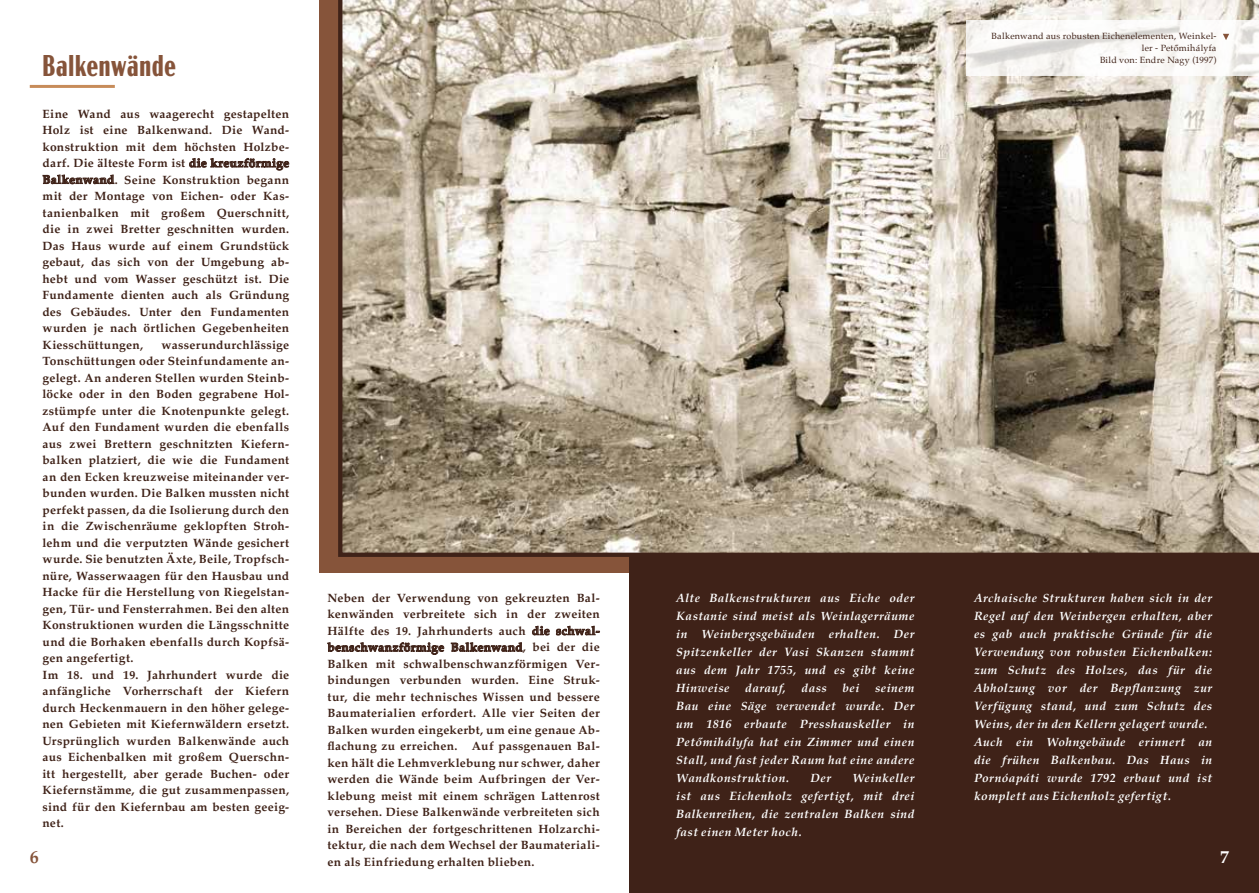
<style>
.page{position:relative;width:1259px;height:893px;background:#fff}
.page>*{position:absolute;margin:0;border:0;box-sizing:border-box;transform-origin:0 0}
.t1{font:700 extra-condensed 30px "Acme Gothic";letter-spacing:.03em;color:#86543a}
.t2{font:700 18px "Palatino";color:#86543a}
.t3{font:700 18px "Palatino";color:#fff}
.t4{font:700 12px/16.5px "Palatino";letter-spacing:.025em;color:#3f2218;text-align:justify}
.t5{font:italic 700 12px/18px "Palatino";letter-spacing:.04em;color:#fff;text-align:justify}
.t6{font:9px/12px "Palatino";letter-spacing:.025em;color:#3f2218;text-align:right}
</style>
<div class="page">
<div style="left:319px;top:0;width:886px;height:573px;background:#86543a"></div>
<div style="left:629px;top:470px;width:630px;height:423px;background:#3f2218"></div>
<svg style="left:338px;top:0;width:921px;height:557px;background:#b8ad9d"></svg>
<svg style="left:966px;top:21px;width:293px;height:55px;background:#f4f3f1"></svg>
<hr style="left:30px;top:85px;width:85px;height:3px;background:#c78c5a">
<svg style="left:1222px;top:34px;width:7px;height:6px"></svg>
<p class="t6" style="left:991px;top:30px;width:226px">Balkenwand aus robusten Eichenelementen, Weinkel&shy;ler - Petőmihályfa<br>Bild von: Endre Nagy (1997)</p>
<h1 class="t1" style="left:43px;top:43px;width:135px">Balkenwände</h1>
<p class="t4" style="left:43px;top:105px;width:248px">Eine Wand aus waagerecht gestapelten Holz ist eine Balkenwand. Die Wand&shy;konstruktion mit dem höchsten Holzbe&shy;darf. Die älteste Form ist die kreuzförmige Balkenwand. Seine Konstruktion begann mit der Montage von Eichen- oder Kas&shy;tanienbalken mit großem Querschnitt, die in zwei Bretter geschnitten wurden.<br>Das Haus wurde auf einem Grundstück gebaut, das sich von der Umgebung ab&shy;hebt und vom Wasser geschützt ist. Die Fundamente dienten auch als Gründung des Gebäudes. Unter den Fundamenten wurden je nach örtlichen Gegebenheiten Kiesschüttungen,</p>
<p class="t4" style="left:43px;top:336px;width:248px;text-align:left;text-indent:119px">wasserundurchlässige Tonschüttungen oder Steinfundamente an&shy;gelegt. An anderen Stellen wurden Steinb&shy;löcke oder in den Boden gegrabene Hol&shy;zstümpfe unter die Knotenpunkte gelegt.<br>Auf den Fundament wurden die ebenfalls aus zwei Brettern geschnitzten Kiefern&shy;balken platziert, die wie die Fundament an den Ecken kreuzweise miteinander ver&shy;bunden wurden. Die Balken mussten nicht perfekt passen, da die Isolierung durch den in die Zwischenräume geklopften Stroh&shy;lehm und die verputzten Wände gesichert wurde. Sie benutzten Äxte, Beile, Tropfsch&shy;nüre, Wasserwaagen für den Hausbau und Hacke für die Herstellung von Riegelstan&shy;gen, Tür- und Fensterrahmen. Bei den alten Konstruktionen wurden die Längsschnitte und die Borhaken ebenfalls durch Kopfsä&shy;gen angefertigt.<br>Im 18. und 19. Jahrhundert wurde die anfängliche Vorherrschaft der Kiefern durch Heckenmauern in den höher gelege&shy;nen Gebieten mit Kiefernwäldern ersetzt.<br>Ursprünglich wurden Balkenwände auch aus Eichenbalken mit großem Querschn&shy;itt hergestellt, aber gerade Buchen- oder Kiefernstämme, die gut zusammenpassen, sind für den Kiefernbau am besten geeig&shy;net.</p>
<p class="t4" style="left:327px;top:589px;width:274px">Neben der Verwendung von gekreuzten Bal&shy;kenwänden verbreitete sich in der zweiten Hälfte des 19. Jahrhunderts auch die schwal&shy;benschwanzförmige Balkenwand, bei der die Balken mit schwalbenschwanzförmigen Ver&shy;bindungen verbunden wurden. Eine Struk&shy;tur, die mehr technisches Wissen und bessere Baumaterialien erfordert. Alle vier Seiten der Balken wurden eingekerbt, um eine genaue Ab&shy;flachung zu erreichen. Auf passgenauen Bal&shy;ken hält die Lehmverklebung nur schwer, daher werden die Wände beim Aufbringen der Ver&shy;klebung meist mit einem schrägen Lattenrost versehen. Diese Balkenwände verbreiteten sich in Bereichen der fortgeschrittenen Holzarchi&shy;tektur, die nach dem Wechsel der Baumateriali&shy;en als Einfriedung erhalten blieben.</p>
<p class="t5" style="left:676px;top:589px;width:240px">Alte Balkenstrukturen aus Eiche oder Kastanie sind meist als Weinlagerräume in Weinbergsgebäuden erhalten. Der Spitzenkeller der Vasi Skanzen stammt aus dem Jahr 1755, und es gibt keine Hinweise</p>
<p class="t5" style="left:974px;top:589px;width:240px;text-align:left">Archaische Strukturen haben sich in der Regel auf den Weinbergen erhalten, aber es gab auch praktische Gründe für die Verwendung von robusten Eichenbalken: zum Schutz des Holzes, das für die Abholzung vor der Bepflanzung zur Verfügung stand, und zum Schutz des Weins, der in den Kellern gelagert wurde.<br>Auch ein Wohngebäude erinnert an die frühen Balkenbau. Das Haus in Pornóapáti wurde 1792 erbaut und ist komplett aus Eichenholz gefertigt.</p>
<p class="t5" style="left:745px;top:679px;width:42px">darauf,</p>
<p class="t5" style="left:801px;top:679px;width:27px">dass</p>
<p class="t5" style="left:842px;top:679px;width:18px">bei</p>
<p class="t5" style="left:676px;top:679px;width:240px;text-indent:199px">seinem Bau eine Säge verwendet wurde. Der um 1816 erbaute Presshauskeller in Petőmihályfa hat ein Zimmer und einen Stall, und fast jeder Raum hat eine andere Wandkonstruktion.</p>
<p class="t5" style="left:676px;top:769px;width:240px;text-indent:176px">Weinkeller ist aus Eichenholz gefertigt, mit drei Balkenreihen, die zentralen Balken sind fast einen Meter hoch.</p>
<p class="t5" style="left:810px;top:769px;width:22px">Der</p>
<h2 class="t2" style="left:30px;top:842px;width:10px">6</h2>
<h2 class="t3" style="left:1220px;top:842px;width:10px">7</h2>
</div>
